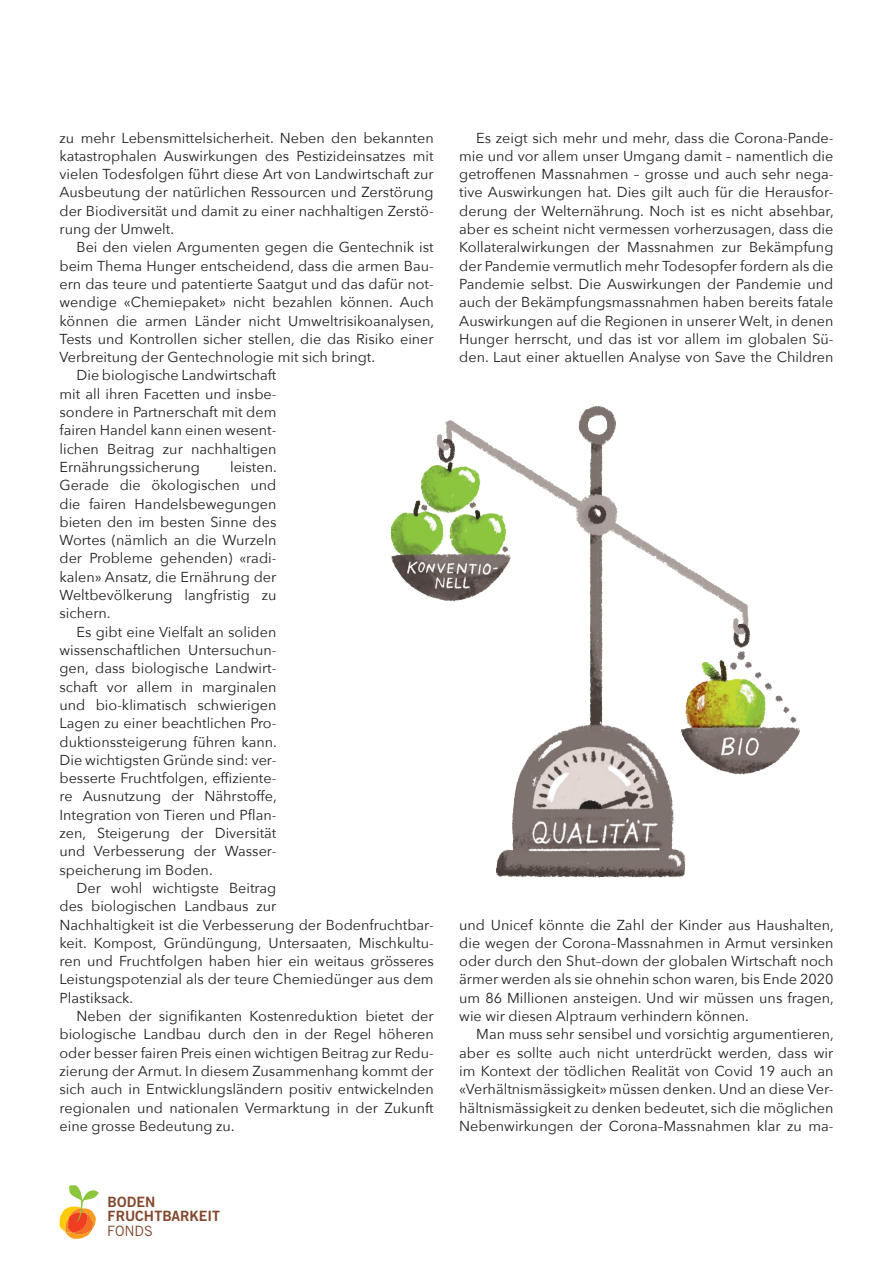
<style>
.page{position:relative;width:893px;height:1263px;background:#fff}
.page>*{position:absolute;margin:0;border:0;box-sizing:border-box;transform-origin:0 0}
.Text_Block_ein{font:14.4px/18.3px "Avenir Next";color:#231f20;text-align:justify}
.t1{font:14.25px "Trade Gothic LT Std Bd 2";color:#82472c}
.t2{font:14.25px "Trade Gothic LT Std";color:#82472c}
</style>
<div class="page">
<svg style="left:60px;top:1185px;width:39px;height:54px"></svg>
<img style="left:390px;top:406px;width:410px;height:472px">
<p class="Text_Block_ein" style="left:60px;top:128px;width:376px">zu mehr Lebensmittelsicherheit. Neben den bekannten katastrophalen Auswirkungen des Pestizideinsatzes mit vielen Todesfolgen führt diese Art von Landwirtschaft zur Ausbeutung der natürlichen Ressourcen und Zerstörung der Biodiversität und damit zu einer nachhaltigen Zerstö&shy;rung der Umwelt.</p>
<p class="Text_Block_ein" style="left:60px;top:238px;width:376px;text-indent:17px">Bei den vielen Argumenten gegen die Gentechnik ist beim Thema Hunger entscheidend, dass die armen Bau&shy;ern das teure und patentierte Saatgut und das dafür not&shy;wendige «Chemiepaket» nicht bezahlen können. Auch können die armen Länder nicht Umweltrisikoanalysen, Tests und Kontrollen sicher stellen, die das Risiko einer Verbreitung der Gentechnologie mit sich bringt.</p>
<p class="Text_Block_ein" style="left:60px;top:366px;width:218px;text-indent:17px">Die biologische Landwirtschaft mit all ihren Facetten und insbe&shy;sondere in Partnerschaft mit dem fairen Handel kann einen wesent&shy;lichen Beitrag zur nachhaltigen Ernährungssicherung</p>
<p class="Text_Block_ein" style="left:60px;top:457px;width:219px;text-indent:171px">leisten.<br>Gerade die ökologischen und die fairen Handelsbewegungen bieten den im besten Sinne des Wortes (nämlich an die Wurzeln der Probleme gehenden) «radi&shy;kalen» Ansatz, die Ernährung der Weltbevölkerung langfristig zu sichern.</p>
<p class="Text_Block_ein" style="left:60px;top:622px;width:219px;text-indent:17px">Es gibt eine Vielfalt an soliden wissenschaftlichen Untersuchun&shy;gen, dass biologische Landwirt&shy;schaft vor allem in marginalen und bio-klimatisch schwierigen Lagen zu einer beachtlichen Pro&shy;duktionssteigerung führen kann.<br>Die wichtigsten Gründe sind: ver&shy;besserte Fruchtfolgen, effiziente&shy;re Ausnutzung der Nährstoffe, Integration von Tieren und Pflan&shy;zen, Steigerung der Diversität und Verbesserung der Wasser&shy;speicherung im Boden.</p>
<p class="Text_Block_ein" style="left:60px;top:878px;width:376px;text-align:left;text-indent:17px">Der wohl wichtigste Beitrag<br>des biologischen Landbaus zur<br>Nachhaltigkeit ist die Verbesserung der Bodenfruchtbar&shy;keit. Kompost, Gründüngung, Untersaaten, Mischkultu&shy;ren und Fruchtfolgen haben hier ein weitaus grösseres Leistungspotenzial als der teure Chemiedünger aus dem Plastiksack.</p>
<p class="Text_Block_ein" style="left:60px;top:1006px;width:376px;text-indent:17px">Neben der signifikanten Kostenreduktion bietet der biologische Landbau durch den in der Regel höheren oder besser fairen Preis einen wichtigen Beitrag zur Redu&shy;zierung der Armut. In diesem Zusammenhang kommt der sich auch in Entwicklungsländern positiv entwickelnden regionalen und nationalen Vermarktung in der Zukunft eine grosse Bedeutung zu.</p>
<p class="t1" style="left:108px;top:1193px;width:49px">BODEN</p>
<p class="t1" style="left:108px;top:1207px;width:114px">FRUCHTBARKEIT</p>
<p class="t2" style="left:107px;top:1222px;width:47px">FONDS</p>
<p class="Text_Block_ein" style="left:459px;top:128px;width:376px;text-indent:17px">Es zeigt sich mehr und mehr, dass die Corona-Pande&shy;mie und vor allem unser Umgang damit – namentlich die getroffenen Massnahmen – grosse und auch sehr nega&shy;tive Auswirkungen hat. Dies gilt auch für die Herausfor&shy;derung der Welternährung. Noch ist es nicht absehbar, aber es scheint nicht vermessen vorherzusagen, dass die Kollateralwirkungen der Massnahmen zur Bekämpfung der Pandemie vermutlich mehr Todesopfer fordern als die Pandemie selbst. Die Auswirkungen der Pandemie und auch der Bekämpfungsmassnahmen haben bereits fatale Auswirkungen auf die Regionen in unserer Welt, in denen Hunger herrscht, und das ist vor allem im globalen Sü&shy;den. Laut einer aktuellen Analyse von Save the Children</p>
<p class="Text_Block_ein" style="left:459px;top:915px;width:376px">und Unicef könnte die Zahl der Kinder aus Haushalten, die wegen der Corona–Massnahmen in Armut versinken oder durch den Shut–down der globalen Wirtschaft noch ärmer werden als sie ohnehin schon waren, bis Ende 2020 um 86 Millionen ansteigen. Und wir müssen uns fragen, wie wir diesen Alptraum verhindern können.</p>
<p class="Text_Block_ein" style="left:459px;top:1024px;width:376px;text-indent:17px">Man muss sehr sensibel und vorsichtig argumentieren, aber es sollte auch nicht unterdrückt werden, dass wir im Kontext der tödlichen Realität von Covid 19 auch an «Verhältnismässigkeit» müssen denken. Und an diese Ver&shy;hältnismässigkeit zu denken bedeutet, sich die möglichen Nebenwirkungen der Corona–Massnahmen klar zu ma-</p>
</div>
